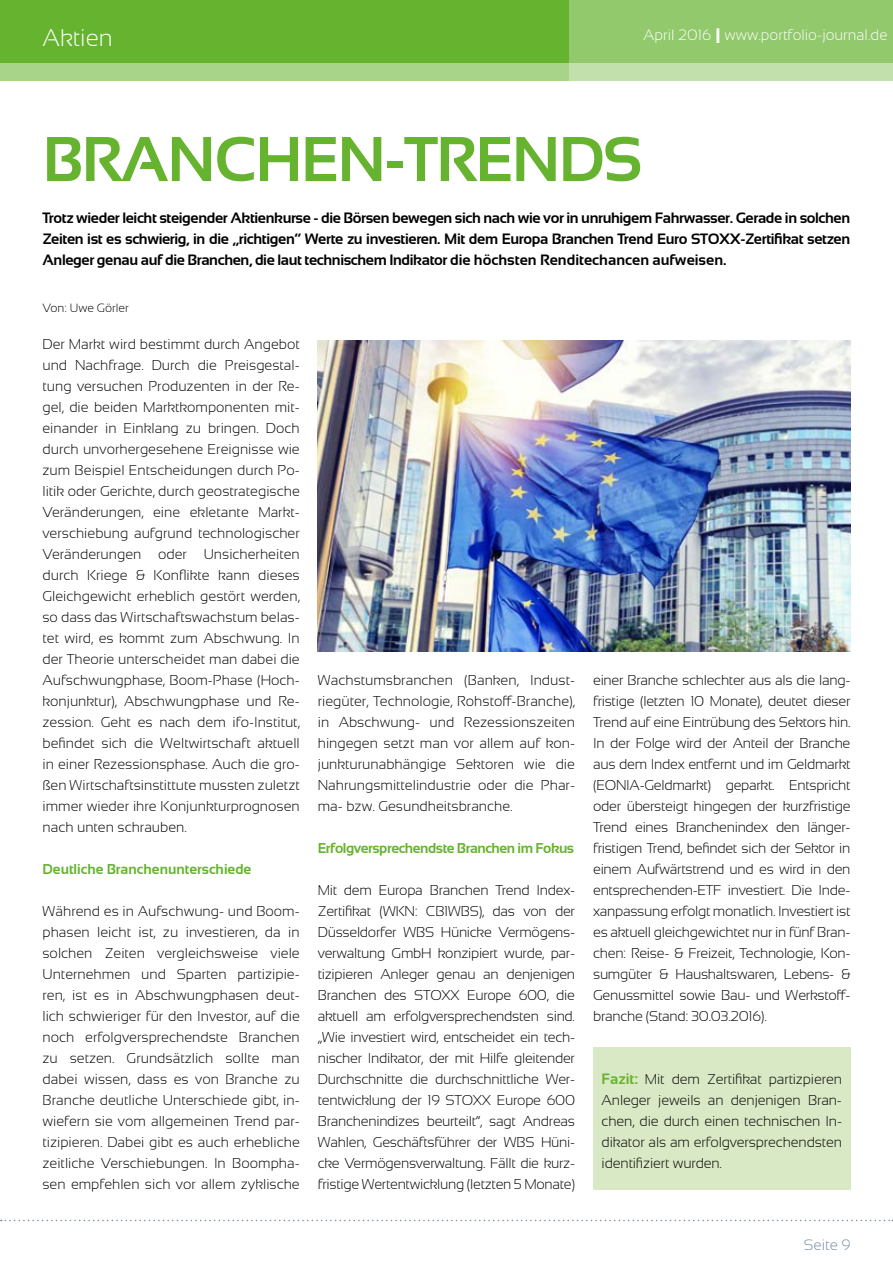
<style>
.page{position:relative;width:893px;height:1263px;background:#fff}
.page>*{position:absolute;margin:0;border:0;box-sizing:border-box;transform-origin:0 0}
.t1{font:700 63px "Sansation";letter-spacing:-.025em;color:#65b32e}
.t2{font:300 24px "Sansation";color:#fff}
.t3{font:700 15px/21px "Sansation";color:#000;text-align:justify}
.t4{font:300 15px "Sansation";color:#fff}
.t5{font:300 15px "Sansation";color:#788b9f}
.t6{font:300 14.25px/21px "Sansation";letter-spacing:-.005em;color:#000;text-align:justify}
.t7{font:700 14.25px "Sansation";letter-spacing:-.03em;color:#65b32e}
.t8{font:700 14.25px "Sansation";color:#65b32e}
.t9{font:300 12px "Sansation";color:#000}
.s1{font-weight:700;font-size:21px}
.s2{font-weight:700;font-size:15px;color:#65b32e}
</style>
<div class="page">
<svg style="left:1px;top:1220px;width:892px;height:1px"></svg>
<div style="left:0;top:0;width:893px;height:81px;background:#65b32e"></div>
<div style="left:0;top:64px;width:893px;height:17px;background:#a8d489"></div>
<svg style="left:570px;top:0;width:323px;height:81px;background:#9cce7a"></svg>
<div style="left:593px;top:1047px;width:257px;height:142px;background:#d9e9c5"></div>
<img style="left:318px;top:340px;width:532px;height:311px">
<h2 class="t2" style="left:43px;top:24px;width:72px">Aktien</h2>
<p class="t4" style="left:631px;top:26px;width:253px">April 2016 <span class="s1">I</span> www.portfolio-journal.de</p>
<p class="t4" style="left:644px;top:26px;width:245px">April 2016 <span class="s1">I</span> www.portfolio-journal.de</p>
<h1 class="t1" style="left:43px;top:124px;width:601px">BRANCHEN-TRENDS</h1>
<p class="t3" style="left:43px;top:207px;width:809px">Trotz wieder leicht steigender Aktienkurse - die Börsen bewegen sich nach wie vor in unruhigem Fahrwasser. Gerade in solchen Zeiten ist es schwierig, in die „richtigen“ Werte zu investieren. Mit dem Europa Branchen Trend Euro STOXX-Zertifikat setzen Anleger genau auf die Branchen, die laut technischem Indikator die höchsten Renditechancen aufweisen.</p>
<p class="t9" style="left:43px;top:301px;width:88px">Von: Uwe Görler</p>
<p class="t6" style="left:42px;top:334px;width:259px">Der Markt wird bestimmt durch Angebot und Nachfrage. Durch die Preisgestal&shy;tung versuchen Produzenten in der Re&shy;gel, die beiden Marktkomponenten mit&shy;einander in Einklang zu bringen. Doch durch unvorhergesehene Ereignisse wie zum Beispiel Entscheidungen durch Po&shy;litik oder Gerichte, durch geostrategische Veränderungen, eine ekletante Markt&shy;verschiebung aufgrund technologischer Veränderungen oder Unsicherheiten durch Kriege &amp; Konflikte kann dieses Gleichgewicht erheblich gestört werden, so dass das Wirtschaftswachstum belas&shy;tet wird, es kommt zum Abschwung. In der Theorie unterscheidet man dabei die Aufschwungphase, Boom-Phase (Hoch&shy;konjunktur), Abschwungphase und Re&shy;zession. Geht es nach dem ifo-Institut, befindet sich die Weltwirtschaft aktuell in einer Rezessionsphase. Auch die gro&shy;ßen Wirtschaftsinstittute mussten zuletzt immer wieder ihre Konjunkturprognosen nach unten schrauben.</p>
<p class="t8" style="left:42px;top:861px;width:210px">Deutliche Branchenunterschiede</p>
<p class="t6" style="left:42px;top:901px;width:259px">Während es in Aufschwung- und Boom&shy;phasen leicht ist, zu investieren, da in solchen Zeiten vergleichsweise viele Unternehmen und Sparten partizipie&shy;ren, ist es in Abschwungphasen deut&shy;lich schwieriger für den Investor, auf die noch erfolgversprechendste Branchen zu setzen. Grundsätzlich sollte man dabei wissen, dass es von Branche zu Branche deutliche Unterschiede gibt, in&shy;wiefern sie vom allgemeinen Trend par&shy;tizipieren. Dabei gibt es auch erhebliche zeitliche Verschiebungen. In Boompha&shy;sen empfehlen sich vor allem zyklische</p>
<p class="t6" style="left:318px;top:670px;width:259px">Wachstumsbranchen (Banken, Indust&shy;riegüter, Technologie, Rohstoff-Branche), in Abschwung- und Rezessionszeiten hingegen setzt man vor allem auf kon&shy;junkturunabhängige Sektoren wie die Nahrungsmittelindustrie oder die Phar&shy;ma- bzw. Gesundheitsbranche.</p>
<p class="t7" style="left:318px;top:840px;width:258px">Erfolgversprechendste Branchen im Fokus</p>
<p class="t6" style="left:318px;top:880px;width:259px">Mit dem Europa Branchen Trend Index-Zertifikat (WKN: CB1WBS), das von der Düsseldorfer WBS Hünicke Vermögens&shy;verwaltung GmbH konzipiert wurde, par&shy;tizipieren Anleger genau an denjenigen Branchen des STOXX Europe 600, die aktuell am erfolgversprechendsten sind. „Wie investiert wird, entscheidet ein tech&shy;nischer Indikator, der mit Hilfe gleitender Durchschnitte die durchschnittliche Wer&shy;tentwicklung der 19 STOXX Europe 600<br>Branchenindizes beurteilt“, sagt Andreas Wahlen, Geschäftsführer der WBS Hüni&shy;cke Vermögensverwaltung. Fällt die kurz&shy;fristige Wertentwicklung (letzten 5 Monate)</p>
<p class="t6" style="left:593px;top:670px;width:259px">einer Branche schlechter aus als die lang&shy;fristige (letzten 10 Monate), deutet dieser Trend auf eine Eintrübung des Sektors hin.<br>In der Folge wird der Anteil der Branche aus dem Index entfernt und im Geldmarkt (EONIA-Geldmarkt) geparkt. Entspricht oder übersteigt hingegen der kurzfristige Trend eines Branchenindex den länger&shy;fristigen Trend, befindet sich der Sektor in einem Aufwärtstrend und es wird in den entsprechenden-ETF investiert. Die Inde&shy;xanpassung erfolgt monatlich. Investiert ist es aktuell gleichgewichtet nur in fünf Bran&shy;chen: Reise- &amp; Freizeit, Technologie, Kon&shy;sumgüter &amp; Haushaltswaren, Lebens- &amp; Genussmittel sowie Bau- und Werkstoff&shy;branche (Stand: 30.03.2016).</p>
<p class="t6" style="left:602px;top:1069px;width:242px"><span class="s2">Fazit:</span> Mit dem Zertifikat partizpieren Anleger jeweils an denjenigen Bran&shy;chen, die durch einen technischen In&shy;dikator als am erfolgversprechendsten identifiziert wurden.</p>
<p class="t5" style="left:804px;top:1236px;width:48px">Seite 9</p>
</div>
